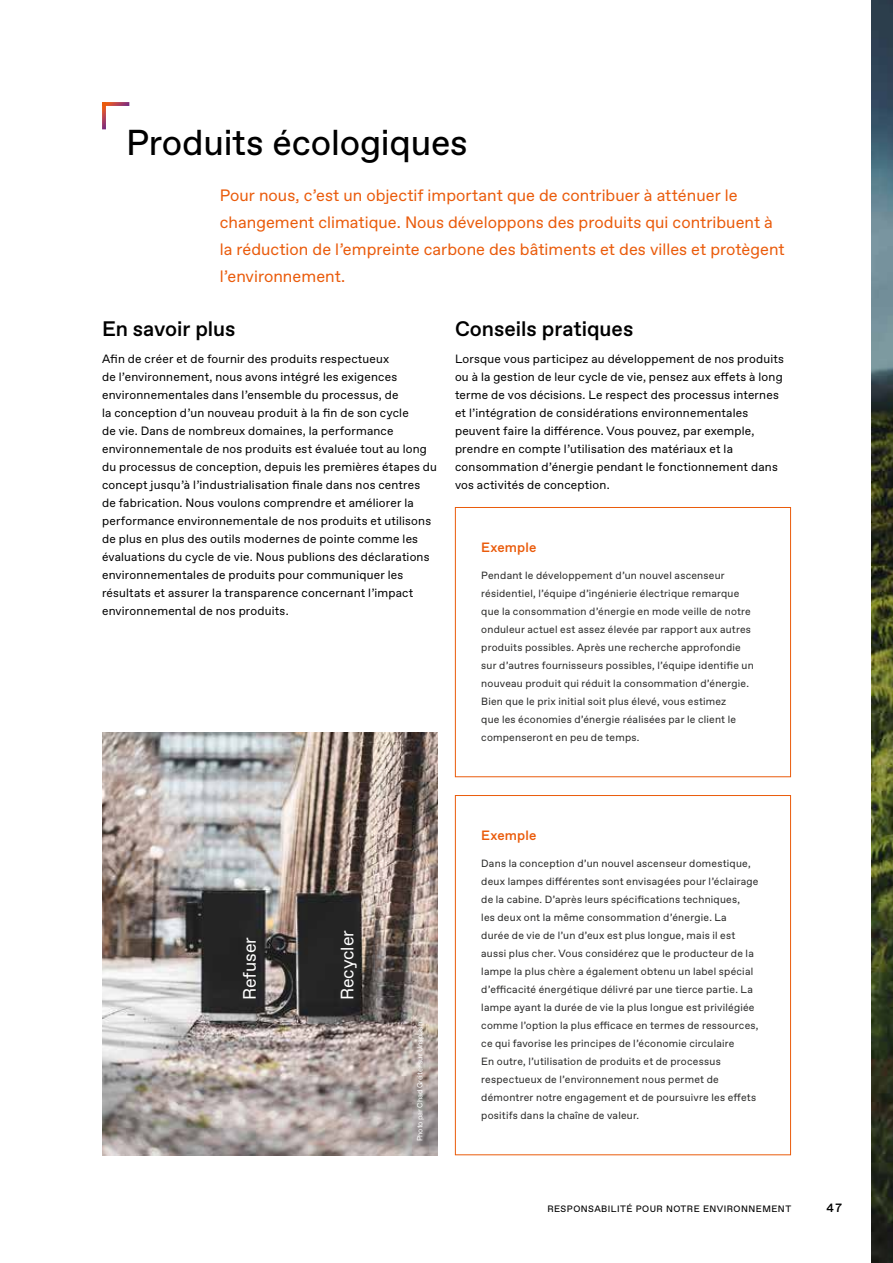
<style>
.page{position:relative;width:893px;height:1263px;background:#fff}
.page>*{position:absolute;margin:0;border:0;box-sizing:border-box;transform-origin:0 0}
.t1{font:36px "TKE Type";letter-spacing:-.005em;color:#000}
.t2{font:500 21px "TKE Type";color:#000}
.t3{font:18px "TKE Type";color:#fff}
.t4{font:16.5px/27px "TKE Type";letter-spacing:.005em;color:#ea5b0b}
.t5{font:500 13.5px "TKE Type";letter-spacing:.015em;color:#ea5b0b}
.t6{font:12px/18px "TKE Type";letter-spacing:.015em;color:#000}
.t7{font:500 12px "TKE Type";color:#000}
.t8{font:10.5px/18px "TKE Type";letter-spacing:.02em;color:#282827}
.t9{font:9.3px "TKE Type";letter-spacing:.05em;color:#000}
.t10{font:7.5px "TKE Type";letter-spacing:-.015em;color:#fff}
</style>
<div class="page">
<img style="left:872px;top:0;width:21px;height:1263px">
<svg style="left:102px;top:106px;width:4px;height:23px"></svg>
<svg style="left:102px;top:102px;width:27px;height:4px"></svg>
<div style="left:455px;top:507px;width:336px;height:270px;border:1px solid #ea5b0b"></div>
<div style="left:455px;top:795px;width:336px;height:360px;border:1px solid #ea5b0b"></div>
<img style="left:102px;top:732px;width:336px;height:423px">
<h1 class="t1" style="left:126px;top:121px;width:343px">Produits écologiques</h1>
<p class="t4" style="left:220px;top:182px;width:566px">Pour nous, c’est un objectif important que de contribuer à atténuer le changement climatique. Nous développons des produits qui contribuent à la réduction de l’empreinte carbone des bâtiments et des villes et protègent l’environnement.</p>
<h2 class="t2" style="left:102px;top:316px;width:135px">En savoir plus</h2>
<p class="t6" style="left:102px;top:350px;width:336px">Afin de créer et de fournir des produits respectueux<br>de l’environnement, nous avons intégré les exigences environnementales dans l’ensemble du processus, de<br>la conception d’un nouveau produit à la fin de son cycle<br>de vie. Dans de nombreux domaines, la performance environnementale de nos produits est évaluée tout au long du processus de conception, depuis les premières étapes du concept jusqu’à l’industrialisation finale dans nos centres de fabrication. Nous voulons comprendre et améliorer la performance environnementale de nos produits et utilisons de plus en plus des outils modernes de pointe comme les évaluations du cycle de vie. Nous publions des déclarations environnementales de produits pour communiquer les résultats et assurer la transparence concernant l’impact environnemental de nos produits.</p>
<h2 class="t2" style="left:455px;top:316px;width:180px">Conseils pratiques</h2>
<p class="t6" style="left:455px;top:350px;width:331px">Lorsque vous participez au développement de nos produits ou à la gestion de leur cycle de vie, pensez aux effets à long terme de vos décisions. Le respect des processus internes et l’intégration de considérations environnementales peuvent faire la différence. Vous pouvez, par exemple, prendre en compte l’utilisation des matériaux et la consommation d’énergie pendant le fonctionnement dans vos activités de conception.</p>
<p class="t5" style="left:481px;top:539px;width:57px">Exemple</p>
<p class="t8" style="left:481px;top:567px;width:274px">Pendant le développement d’un nouvel ascenseur résidentiel, l’équipe d’ingénierie électrique remarque que la consommation d’énergie en mode veille de notre onduleur actuel est assez élevée par rapport aux autres produits possibles. Après une recherche approfondie sur d’autres fournisseurs possibles, l’équipe identifie un nouveau produit qui réduit la consommation d’énergie.<br>Bien que le prix initial soit plus élevé, vous estimez<br>que les économies d’énergie réalisées par le client le compenseront en peu de temps.</p>
<h3 class="t3" style="left:239px;top:1000px;width:65px;rotate:-90deg">Refuser</h3>
<h3 class="t3" style="left:337px;top:1000px;width:72px;rotate:-90deg">Recycler</h3>
<p class="t10" style="left:416px;top:1141px;width:121px;rotate:-90deg">Photo par Chad Greiter sur Unsplash</p>
<p class="t5" style="left:481px;top:827px;width:57px">Exemple</p>
<p class="t8" style="left:481px;top:855px;width:279px">Dans la conception d’un nouvel ascenseur domestique, deux lampes différentes sont envisagées pour l’éclairage de la cabine. D’après leurs spécifications techniques,<br>les deux ont la même consommation d’énergie. La<br>durée de vie de l’un d’eux est plus longue, mais il est aussi plus cher. Vous considérez que le producteur de la lampe la plus chère a également obtenu un label spécial d’efficacité énergétique délivré par une tierce partie. La lampe ayant la durée de vie la plus longue est privilégiée comme l’option la plus efficace en termes de ressources, ce qui favorise les principes de l’économie circulaire<br>En outre, l’utilisation de produits et de processus respectueux de l’environnement nous permet de démontrer notre engagement et de poursuivre les effets positifs dans la chaîne de valeur.</p>
<p class="t9" style="left:547px;top:1203px;width:245px">RESPONSABILITÉ POUR NOTRE ENVIRONNEMENT</p>
<p class="t7" style="left:826px;top:1201px;width:17px">47</p>
</div>
